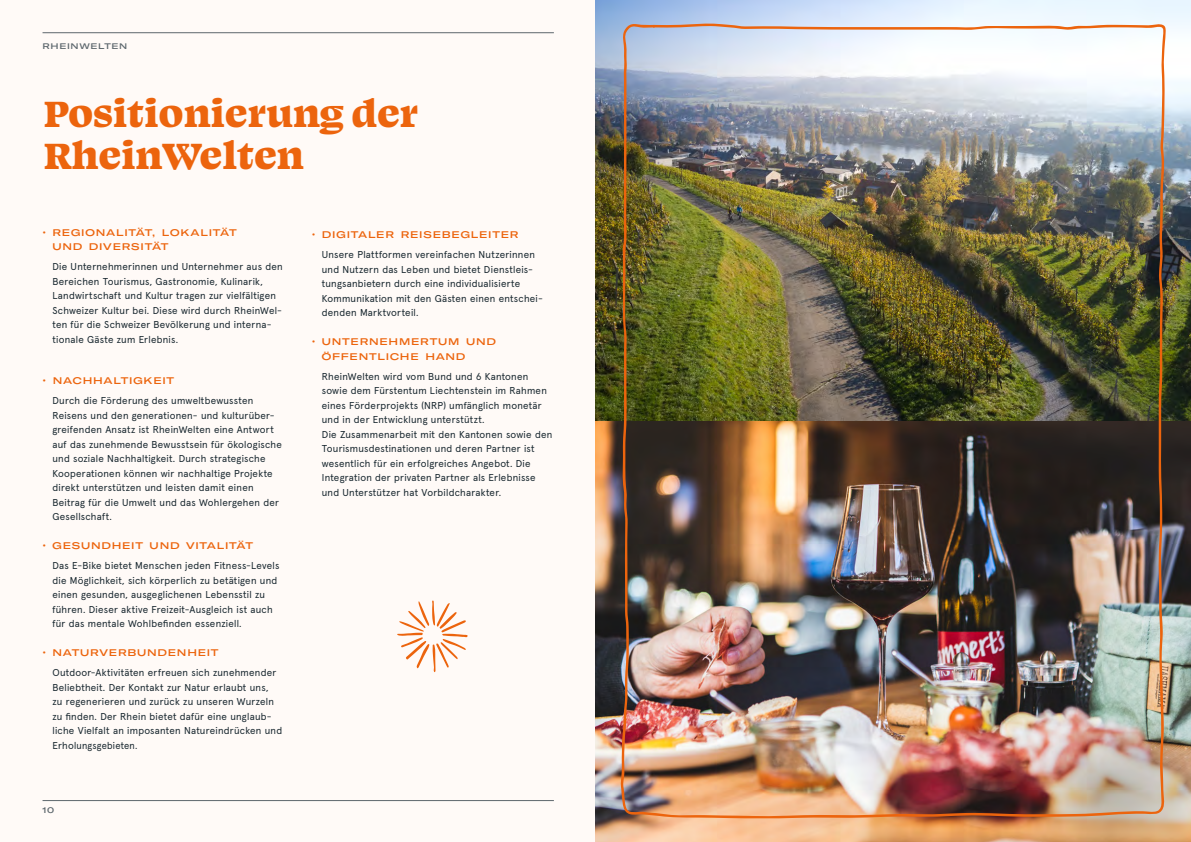
<style>
.page{position:relative;width:1191px;height:842px;background:#fff}
.page>*{position:absolute;margin:0;border:0;box-sizing:border-box;transform-origin:0 0}
.t1{font:900 42px/42px "Swear Deck";color:#ec640d}
.t2{font:10px/14.5px "Apercu Pro";letter-spacing:.025em;color:#17262e}
.t3{font:500 expanded 9.5px/14.5px "GT America";letter-spacing:.075em;color:#ec640d}
.t4{font:500 expanded 8px "GT America";letter-spacing:.085em;color:#5d676d}
</style>
<div class="page">
<div style="left:0;top:0;width:595px;height:842px;background:#fffaf7"></div>
<hr style="left:43px;top:800px;width:511px;height:1px;background:#5d676d">
<hr style="left:43px;top:33px;width:511px;height:1px;background:#5d676d">
<img style="left:595px;top:0;width:596px;height:842px">
<img style="left:620px;top:23px;width:545px;height:795px">
<svg style="left:397px;top:600px;width:70px;height:72px"></svg>
<p class="t4" style="left:43px;top:41px;width:86px">RHEINWELTEN</p>
<h1 class="t1" style="left:44px;top:91px;width:376px">Positionierung der<br>RheinWelten</h1>
<p class="t3" style="left:52px;top:225px;width:186px;text-indent:-10px">• REGIONALITÄT, LOKALITÄT<br>UND DIVERSITÄT</p>
<p class="t2" style="left:52px;top:259px;width:232px">Die Unternehmerinnen und Unternehmer aus den Bereichen Tourismus, Gastronomie, Kulinarik, Landwirtschaft und Kultur tragen zur vielfältigen Schweizer Kultur bei. Diese wird durch RheinWel&shy;ten für die Schweizer Bevölkerung und interna&shy;tionale Gäste zum Erlebnis.</p>
<p class="t3" style="left:43px;top:373px;width:133px">• NACHHALTIGKEIT</p>
<p class="t2" style="left:52px;top:392px;width:231px">Durch die Förderung des umweltbewussten Reisens und den generationen- und kulturüber&shy;greifenden Ansatz ist RheinWelten eine Antwort auf das zunehmende Bewusstsein für ökologische und soziale Nachhaltigkeit. Durch strategische Kooperationen können wir nachhaltige Projekte direkt unterstützen und leisten damit einen Beitrag für die Umwelt und das Wohlergehen der Gesellschaft.</p>
<p class="t3" style="left:43px;top:538px;width:212px">• GESUNDHEIT UND VITALITÄT</p>
<p class="t2" style="left:52px;top:558px;width:228px">Das E-Bike bietet Menschen jeden Fitness-Levels die Möglichkeit, sich körperlich zu betätigen und einen gesunden, ausgeglichenen Lebensstil zu führen. Dieser aktive Freizeit-Ausgleich ist auch für das mentale Wohlbefinden essenziell.</p>
<p class="t3" style="left:43px;top:646px;width:178px">• NATURVERBUNDENHEIT</p>
<p class="t2" style="left:52px;top:665px;width:231px">Outdoor-Aktivitäten erfreuen sich zunehmender Beliebtheit. Der Kontakt zur Natur erlaubt uns,<br>zu regenerieren und zurück zu unseren Wurzeln zu finden. Der Rhein bietet dafür eine unglaub&shy;liche Vielfalt an imposanten Natureindrücken und Erholungsgebieten.</p>
<p class="t4" style="left:43px;top:805px;width:13px">10</p>
<p class="t3" style="left:312px;top:227px;width:208px">• DIGITALER REISEBEGLEITER</p>
<p class="t2" style="left:322px;top:246px;width:222px">Unsere Plattformen vereinfachen Nutzerinnen und Nutzern das Leben und bietet Dienstleis&shy;tungsanbietern durch eine individualisierte Kommunikation mit den Gästen einen entschei&shy;denden Marktvorteil.</p>
<p class="t3" style="left:322px;top:334px;width:176px;text-indent:-10px">• UNTERNEHMERTUM UND<br>ÖFFENTLICHE HAND</p>
<p class="t2" style="left:322px;top:368px;width:232px">RheinWelten wird vom Bund und 6 Kantonen sowie dem Fürstentum Liechtenstein im Rahmen eines Förderprojekts (NRP) umfänglich monetär und in der Entwicklung unterstützt.<br>Die Zusammenarbeit mit den Kantonen sowie den Tourismusdestinationen und deren Partner ist wesentlich für ein erfolgreiches Angebot. Die Integration der privaten Partner als Erlebnisse und Unterstützer hat Vorbildcharakter.</p>
</div>
